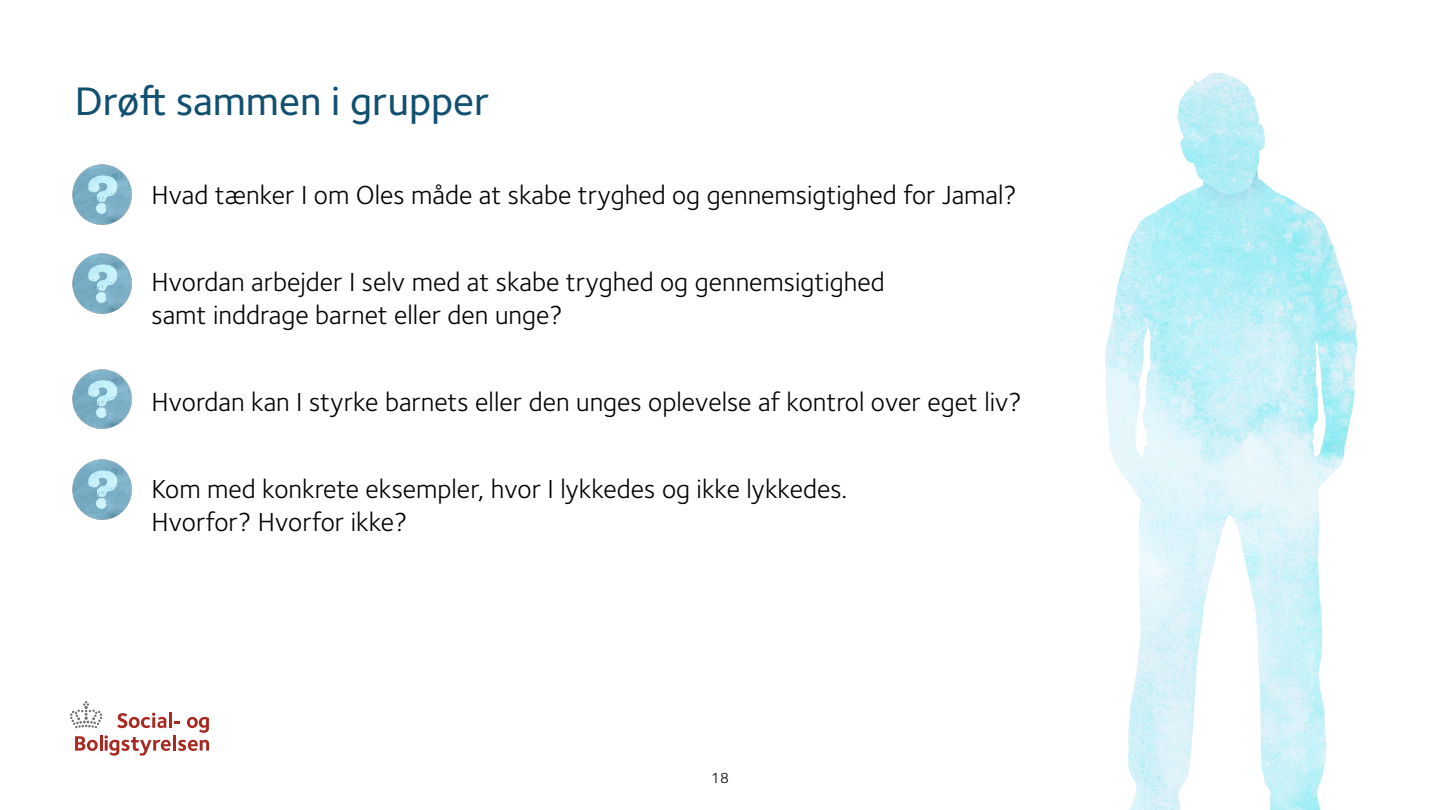
<style>
.page{position:relative;width:1440px;height:810px;background:#fff}
.page>*{position:absolute;margin:0;border:0;box-sizing:border-box;transform-origin:0 0}
.t1{font:500 41.25px "Foundry Sterling";color:#115071}
.t2{font:27px/32.4px "Foundry Sterling";color:#000}
.t3{font:15px "Foundry Sterling";color:#000}
</style>
<div class="page">
<svg style="left:70px;top:701px;width:32px;height:27px"></svg>
<svg style="left:117px;top:713px;width:49px;height:15px"></svg>
<hr style="left:169px;top:712px;width:3px;height:16px;background:#a82822">
<svg style="left:174px;top:721px;width:6px;height:2px"></svg>
<svg style="left:187px;top:717px;width:22px;height:16px"></svg>
<svg style="left:75px;top:735px;width:96px;height:21px"></svg>
<hr style="left:173px;top:735px;width:3px;height:16px;background:#a82822">
<svg style="left:178px;top:740px;width:31px;height:11px"></svg>
<img style="left:72px;top:165px;width:60px;height:59px">
<img style="left:72px;top:254px;width:60px;height:59px">
<img style="left:72px;top:369px;width:60px;height:60px">
<img style="left:72px;top:460px;width:60px;height:59px">
<img style="left:1105px;top:73px;width:253px;height:737px">
<h2 class="t1" style="left:75px;top:77px;width:416px">Drøft sammen i grupper</h2>
<p class="t2" style="left:152px;top:179px;width:867px">Hvad tænker I om Oles måde at skabe tryghed og gennemsigtighed for Jamal?</p>
<p class="t2" style="left:152px;top:266px;width:735px">Hvordan arbejder I selv med at skabe tryghed og gennemsigtighed samt inddrage barnet eller den unge?</p>
<p class="t2" style="left:152px;top:386px;width:872px">Hvordan kan I styrke barnets eller den unges oplevelse af kontrol over eget liv?</p>
<p class="t2" style="left:152px;top:473px;width:697px">Kom med konkrete eksempler, hvor I lykkedes og ikke lykkedes.<br>Hvorfor? Hvorfor ikke?</p>
<p class="t3" style="left:711px;top:769px;width:19px">18</p>
</div>
